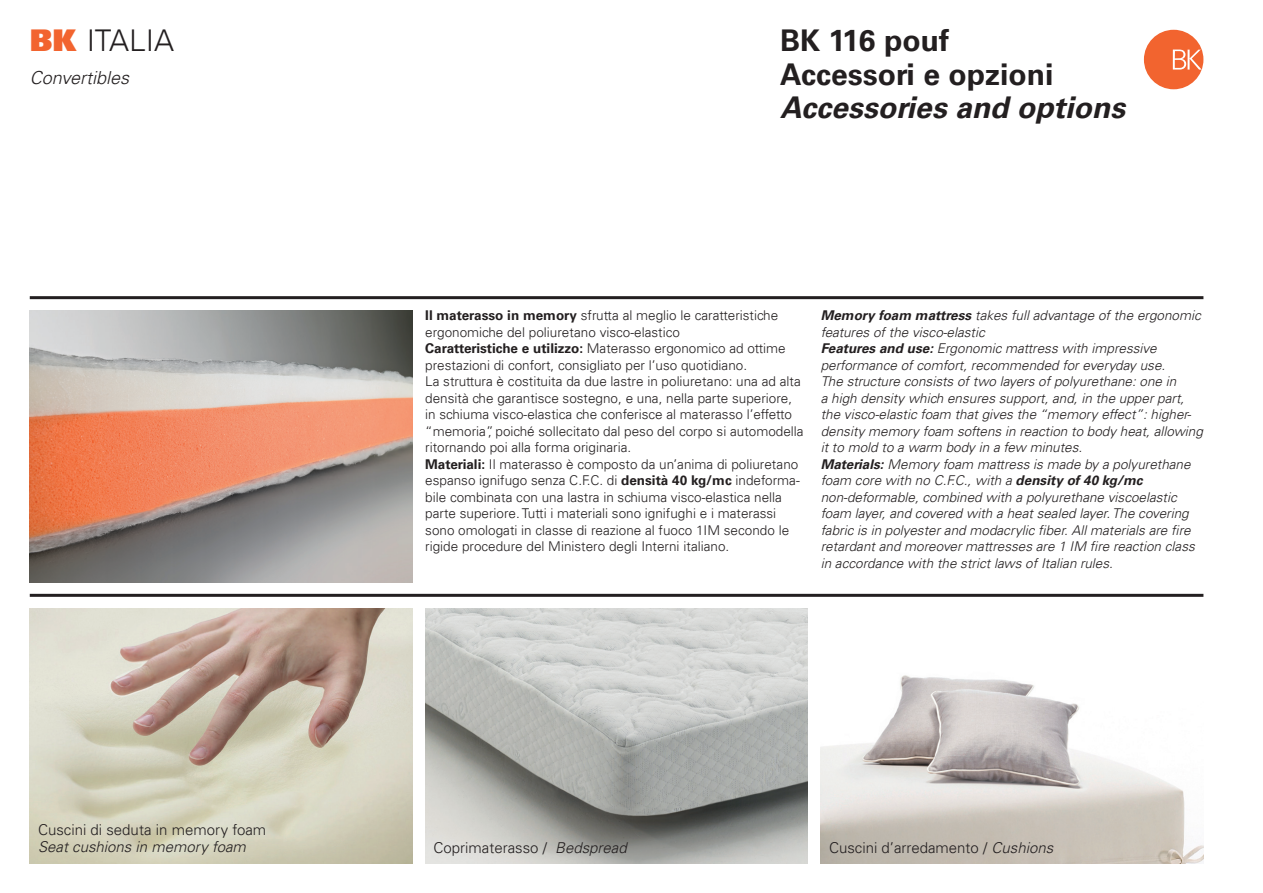
<style>
.page{position:relative;width:1263px;height:893px;background:#fff}
.page>*{position:absolute;margin:0;border:0;box-sizing:border-box;transform-origin:0 0}
.t1{font:700 30px/33.8px "Univers LT";color:#231f20}
.t2{font:italic 700 30px "Univers LT";color:#231f20}
.t3{font:300 30px "Univers LT";color:#231f20}
.t4{font:italic 300 18px "Univers LT";color:#231f20}
.t5{font:300 15px "Univers LT";color:#231f20}
.t6{font:italic 300 15px "Univers LT";color:#231f20}
.t7{font:italic 300 13.5px/16.5px "Univers LT";color:#231f20}
.t8{font:300 13.5px/16.5px "Univers LT";color:#231f20}
.s1{font-weight:900;color:#f2642f}
.s2{font-weight:700}
.s3{font-style:italic}
</style>
<div class="page">
<img style="left:30px;top:310px;width:382px;height:273px">
<img style="left:425px;top:608px;width:383px;height:255px">
<img style="left:821px;top:675px;width:382px;height:188px">
<img style="left:30px;top:608px;width:382px;height:255px">
<hr style="left:30px;top:594px;width:1173px;height:3px;background:#231f20">
<hr style="left:30px;top:296px;width:1173px;height:3px;background:#231f20">
<div style="left:1144px;top:30px;width:59px;height:59px;background:#f2642f;border-radius:50%"></div>
<svg style="left:1173px;top:50px;width:29px;height:20px"></svg>
<h1 class="t3" style="left:30px;top:23px;width:146px"><span class="s1">BK</span> ITALIA</h1>
<h2 class="t4" style="left:30px;top:67px;width:101px">Convertibles</h2>
<h1 class="t1" style="left:780px;top:24px;width:275px">BK 116 pouf<br>Accessori e opzioni</h1>
<h1 class="t2" style="left:780px;top:90px;width:346px">Accessories and options</h1>
<p class="t8" style="left:425px;top:307px;width:380px"><span class="s2">Il materasso in memory</span> sfrutta al meglio le caratteristiche ergonomiche del poliuretano visco-elastico<br><span class="s2">Caratteristiche e utilizzo:</span> Materasso ergonomico ad ottime prestazioni di confort, consigliato per l’uso quotidiano.<br>La struttura è costituita da due lastre in poliuretano: una ad alta densità che garantisce sostegno, e una, nella parte superiore, in schiuma visco-elastica che conferisce al materasso l’effetto “memoria”, poiché sollecitato dal peso del corpo si automodella ritornando poi alla forma originaria.<br><span class="s2">Materiali:</span> Il materasso è composto da un’anima di poliuretano espanso ignifugo senza C.F.C. di <span class="s2">densità 40 kg/mc</span> indeforma&shy;bile combinata con una lastra in schiuma visco-elastica nella parte superiore. Tutti i materiali sono ignifughi e i materassi sono omologati in classe di reazione al fuoco 1IM secondo le rigide procedure del Ministero degli Interni italiano.</p>
<p class="t7" style="left:821px;top:307px;width:384px"><span class="s2">Memory foam mattress</span> takes full advantage of the ergonomic features of the visco-elastic<br><span class="s2">Features and use:</span> Ergonomic mattress with impressive performance of comfort, recommended for everyday use.<br>The structure consists of two layers of polyurethane: one in<br>a high density which ensures support, and, in the upper part, the visco-elastic foam that gives the “memory effect”: higher&shy;density memory foam softens in reaction to body heat, allowing it to mold to a warm body in a few minutes.<br><span class="s2">Materials:</span> Memory foam mattress is made by a polyurethane foam core with no C.F.C., with a <span class="s2">density of 40 kg/mc </span>non-deformable, combined with a polyurethane viscoelastic foam layer, and covered with a heat sealed layer. The covering fabric is in polyester and modacrylic fiber. All materials are fire retardant and moreover mattresses are 1 IM fire reaction class in accordance with the strict laws of Italian rules.</p>
<p class="t5" style="left:38px;top:821px;width:230px">Cuscini di seduta in memory foam</p>
<p class="t6" style="left:38px;top:837px;width:209px">Seat cushions in memory foam</p>
<p class="t5" style="left:434px;top:838px;width:195px">Coprimaterasso / <span class="s3">Bedspread</span></p>
<p class="t5" style="left:829px;top:838px;width:226px">Cuscini d’arredamento / <span class="s3">Cushions</span></p>
</div>
